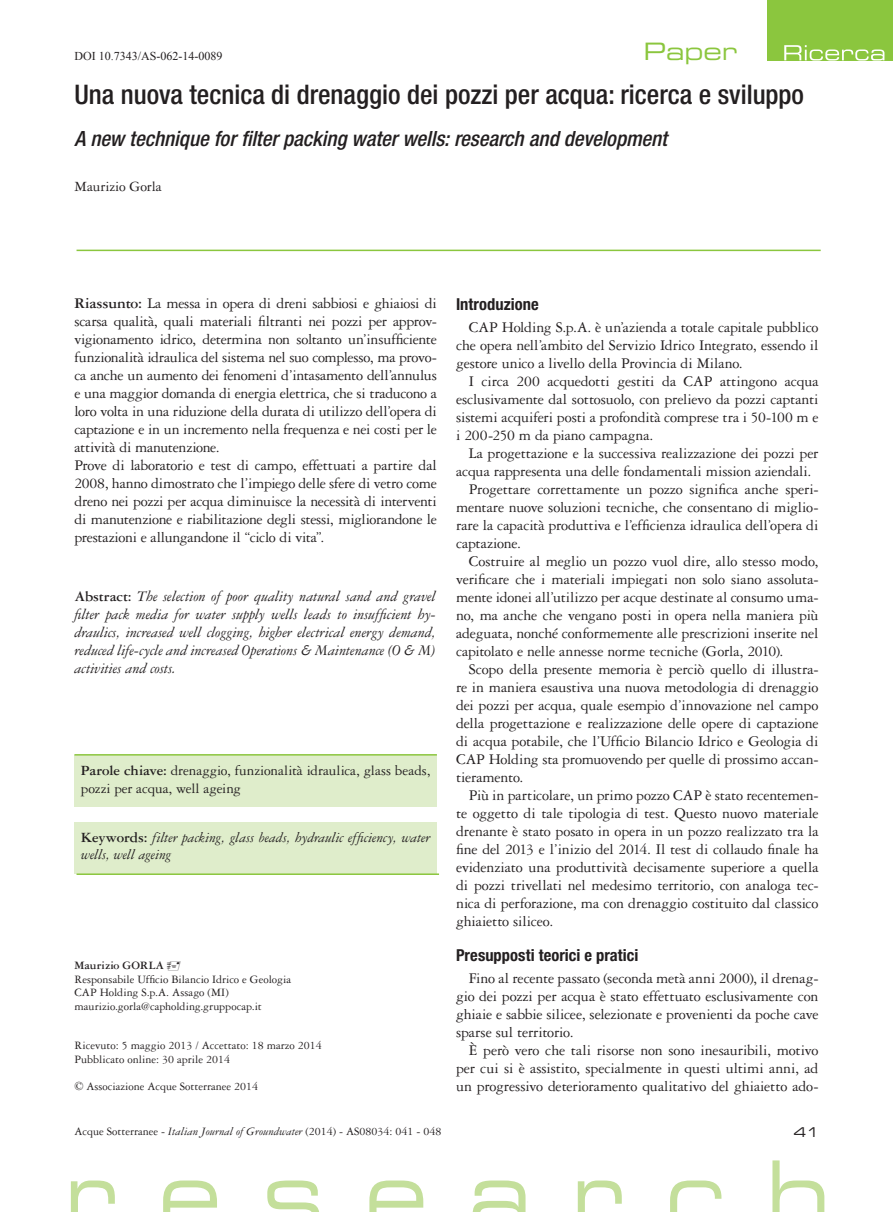
<style>
.page{position:relative;width:893px;height:1212px;background:#fff}
.page>*{position:absolute;margin:0;border:0;box-sizing:border-box;transform-origin:0 0}
.t1{font:500 condensed 27px "Helvetica Neue LT Std";color:#231f20}
.t2{font:24px "Eurostile LT Std Ex 2";color:#8bc63e}
.t3{font:italic 500 condensed 21px "Helvetica Neue LT Std";color:#231f20}
.t4{font:700 condensed 16.5px "Helvetica Neue LT Std";letter-spacing:.005em;color:#231f20}
.t5{font:15.75px/18px "Garamond 3 LT Std";letter-spacing:-.015em;color:#231f20;text-align:justify}
.t6{font:italic 15.75px/18px "Garamond 3 LT Std";letter-spacing:-.005em;color:#231f20;text-align:justify}
.t7{font:15px/18px "Garamond 3 LT Std";color:#231f20}
.t8{font:italic 15px/16.5px "Garamond 3 LT Std";letter-spacing:-.005em;color:#231f20}
.t9{font:13.5px "Eurostile LT Std Ex 2";color:#231f20}
.t10{font:12px/13.5px "Garamond 3 LT Std";color:#231f20}
.t11{font:12px "Times New Roman";color:#231f20}
.t12{font:700 12px "Garamond 3 LT Std";letter-spacing:.01em;color:#231f20}
.s1{font-weight:700}
.s2{font-weight:700;font-style:normal;font-size:15px}
.s3{font-weight:700;font-style:normal}
.s4{font-family:"Times New Roman"}
.s5{font-style:italic}
</style>
<div class="page">
<svg style="left:71px;top:1160px;width:753px;height:52px"></svg>
<hr style="left:77px;top:250px;width:744px;height:1px;background:#8bc63e">
<div style="left:74px;top:755px;width:363px;height:52px;background:#dfedcb"></div>
<div style="left:74px;top:822px;width:363px;height:51px;background:#dfedcb"></div>
<hr style="left:74px;top:754px;width:363px;height:1px;background:#8bc63e">
<hr style="left:77px;top:873px;width:362px;height:2px;background:#8bc63e">
<div style="left:767px;top:0;width:126px;height:61px;background:#8bc63e"></div>
<svg style="left:784px;top:45px;width:100px;height:16px"></svg>
<h2 class="t2" style="left:643px;top:35px;width:95px">Paper</h2>
<p class="t11" style="left:74px;top:48px;width:149px">DOI 10.7343/AS-062-14-0089</p>
<h1 class="t1" style="left:74px;top:79px;width:731px">Una nuova tecnica di drenaggio dei pozzi per acqua: ricerca e sviluppo</h1>
<h3 class="t3" style="left:74px;top:126px;width:594px">A new technique for filter packing water wells: research and development</h3>
<p class="t7" style="left:74px;top:178px;width:89px">Maurizio Gorla</p>
<p class="t5" style="left:74px;top:294px;width:364px;text-align:left"><span class="s1">Riassunto:</span> La messa in opera di dreni sabbiosi e ghiaiosi di scarsa qualità, quali materiali filtranti nei pozzi per approv&shy;vigionamento idrico, determina non soltanto un’insufficiente funzionalità idraulica del sistema nel suo complesso, ma provo&shy;ca anche un aumento dei fenomeni d’intasamento dell’annulus e una maggior domanda di energia elettrica, che si traducono a loro volta in una riduzione della durata di utilizzo dell’opera di captazione e in un incremento nella frequenza e nei costi per le attività di manutenzione.<br>Prove di laboratorio e test di campo, effettuati a partire dal 2008, hanno dimostrato che l’impiego delle sfere di vetro come dreno nei pozzi per acqua diminuisce la necessità di interventi di manutenzione e riabilitazione degli stessi, migliorandone le prestazioni e allungandone il “ciclo di vita”.</p>
<p class="t6" style="left:74px;top:587px;width:363px"><span class="s2">Abstract:</span> The selection of poor quality natural sand and gravel filter pack media for water supply wells leads to insufficient hy&shy;draulics, increased well clogging, higher electrical energy demand, reduced life-cycle and increased Operations &amp; Maintenance (O &amp; M) activities and costs.</p>
<p class="t7" style="left:81px;top:762px;width:351px"><span class="s1">Parole chiave:</span> drenaggio, funzionalità idraulica, glass beads, pozzi per acqua, well ageing</p>
<p class="t8" style="left:81px;top:830px;width:351px"><span class="s3">Keywords:</span> filter packing, glass beads, hydraulic efficiency, water wells, well ageing</p>
<p class="t12" style="left:74px;top:959px;width:91px">Maurizio Gorla</p>
<p class="t10" style="left:74px;top:972px;width:218px">Responsabile Ufficio Bilancio Idrico e Geologia<br>CAP Holding S.p.A. Assago (MI) maurizio.gorla@capholding.gruppocap.it</p>
<p class="t10" style="left:74px;top:1039px;width:249px">Ricevuto: 5 maggio 2013 / Accettato: 18 marzo 2014<br>Pubblicato online: 30 aprile 2014</p>
<p class="t10" style="left:74px;top:1079px;width:185px"><span class="s4">©</span> Associazione Acque Sotterranee 2014</p>
<p class="t4" style="left:456px;top:294px;width:84px">Introduzione</p>
<p class="t5" style="left:456px;top:319px;width:364px;text-indent:13px">CAP Holding S.p.A. è un’azienda a totale capitale pubblico che opera nell’ambito del Servizio Idrico Integrato, essendo il gestore unico a livello della Provincia di Milano.</p>
<p class="t5" style="left:456px;top:373px;width:364px;text-indent:13px">I circa 200 acquedotti gestiti da CAP attingono acqua esclusivamente dal sottosuolo, con prelievo da pozzi captanti sistemi acquiferi posti a profondità comprese tra i 50-100 m e i 200-250 m da piano campagna.</p>
<p class="t5" style="left:469px;top:445px;width:351px">La progettazione e la successiva realizzazione dei pozzi per</p>
<p class="t5" style="left:456px;top:463px;width:357px">acqua rappresenta una delle fondamentali mission aziendali.</p>
<p class="t5" style="left:469px;top:481px;width:351px">Progettare correttamente un pozzo significa anche speri-</p>
<p class="t5" style="left:456px;top:499px;width:364px">mentare nuove soluzioni tecniche, che consentano di miglio-</p>
<p class="t5" style="left:456px;top:517px;width:364px">rare la capacità produttiva e l’efficienza idraulica dell’opera di</p>
<p class="t5" style="left:456px;top:535px;width:67px">captazione.</p>
<p class="t5" style="left:469px;top:553px;width:351px">Costruire al meglio un pozzo vuol dire, allo stesso modo,</p>
<p class="t5" style="left:456px;top:571px;width:364px">verificare che i materiali impiegati non solo siano assoluta-</p>
<p class="t5" style="left:456px;top:589px;width:364px">mente idonei all’utilizzo per acque destinate al consumo uma-</p>
<p class="t5" style="left:456px;top:607px;width:364px">no, ma anche che vengano posti in opera nella maniera più</p>
<p class="t5" style="left:456px;top:625px;width:364px">adeguata, nonché conformemente alle prescrizioni inserite nel</p>
<p class="t5" style="left:456px;top:643px;width:329px">capitolato e nelle annesse norme tecniche (Gorla, 2010).</p>
<p class="t5" style="left:469px;top:661px;width:351px">Scopo della presente memoria è perciò quello di illustra-</p>
<p class="t5" style="left:456px;top:679px;width:364px">re in maniera esaustiva una nuova metodologia di drenaggio</p>
<p class="t5" style="left:456px;top:697px;width:364px">dei pozzi per acqua, quale esempio d’innovazione nel campo</p>
<p class="t5" style="left:456px;top:715px;width:364px">della progettazione e realizzazione delle opere di captazione</p>
<p class="t5" style="left:456px;top:733px;width:364px">di acqua potabile, che l’Ufficio Bilancio Idrico e Geologia di</p>
<p class="t5" style="left:456px;top:751px;width:364px">CAP Holding sta promuovendo per quelle di prossimo accan-</p>
<p class="t5" style="left:456px;top:769px;width:69px">tieramento.</p>
<p class="t5" style="left:469px;top:787px;width:351px">Più in particolare, un primo pozzo CAP è stato recentemen-</p>
<p class="t5" style="left:456px;top:805px;width:364px">te oggetto di tale tipologia di test. Questo nuovo materiale</p>
<p class="t5" style="left:456px;top:823px;width:364px">drenante è stato posato in opera in un pozzo realizzato tra la</p>
<p class="t5" style="left:456px;top:841px;width:364px">fine del 2013 e l’inizio del 2014. Il test di collaudo finale ha</p>
<p class="t5" style="left:456px;top:859px;width:364px">evidenziato una produttività decisamente superiore a quella</p>
<p class="t5" style="left:456px;top:877px;width:364px">di pozzi trivellati nel medesimo territorio, con analoga tec-</p>
<p class="t5" style="left:456px;top:895px;width:364px">nica di perforazione, ma con drenaggio costituito dal classico</p>
<p class="t5" style="left:456px;top:913px;width:99px">ghiaietto siliceo.</p>
<p class="t4" style="left:456px;top:945px;width:184px">Presupposti teorici e pratici</p>
<p class="t5" style="left:456px;top:969px;width:364px;text-indent:13px">Fino al recente passato (seconda metà anni 2000), il drenag&shy;gio dei pozzi per acqua è stato effettuato esclusivamente con ghiaie e sabbie silicee, selezionate e provenienti da poche cave sparse sul territorio.</p>
<p class="t5" style="left:456px;top:1041px;width:364px;text-indent:13px">È però vero che tali risorse non sono inesauribili, motivo per cui si è assistito, specialmente in questi ultimi anni, ad un progressivo deterioramento qualitativo del ghiaietto ado-</p>
<p class="t10" style="left:74px;top:1124px;width:368px">Acque Sotterranee - <span class="s5">Italian Journal of Groundwater</span> (2014) - AS08034: 041 - 048</p>
<p class="t9" style="left:794px;top:1123px;width:28px">41</p>
</div>
